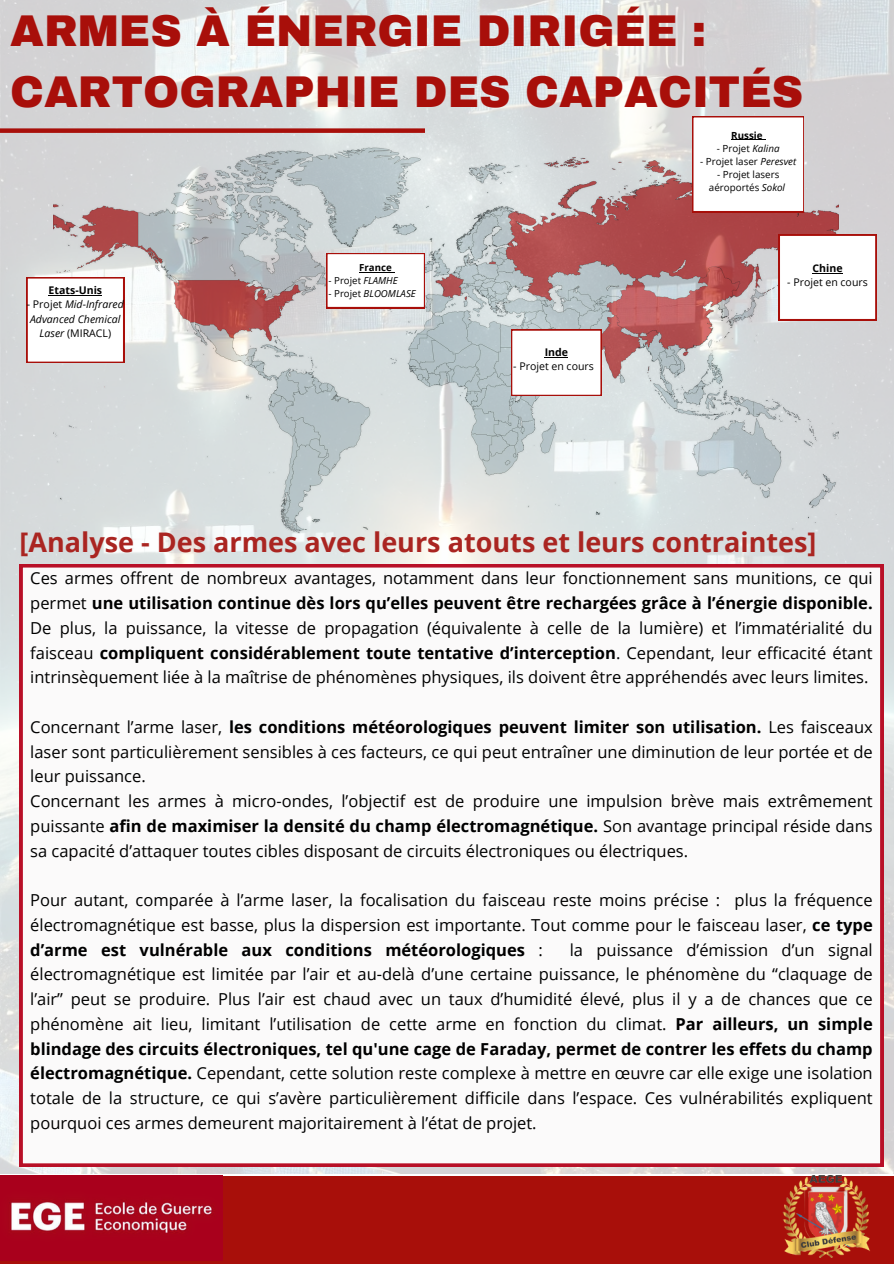
<style>
.page{position:relative;width:894px;height:1264px;background:#fff}
.page>*{position:absolute;margin:0;border:0;box-sizing:border-box;transform-origin:0 0}
.t1{font:900 43.5px/60.8px "Archivo";color:#a80f0a}
.t2{font:700 27px "Open Sans";color:#aa2521}
.t3{font:16.5px/24.8px "Open Sans";color:#000;text-align:justify}
.t4{font:italic 10.5px/14.1px "Open Sans";color:#000;text-align:center}
.t5{font:10.5px "Open Sans";color:#000}
.t6{font:700 10.5px "Open Sans";color:#000}
.t7{font:9.75px/13px "Open Sans";color:#000;text-align:center}
.t8{font:700 9.75px "Open Sans";color:#000}
.t9{font:italic 9.6px "Open Sans";color:#000}
.t10{font:9.6px "Open Sans";color:#000}
.t11{font:700 9.6px "Open Sans";color:#000}
.s1{font-style:italic}
.s2{font-style:normal}
.s3{font-weight:700}
</style>
<div class="page">
<img style="left:0;top:0;width:893px;height:1173px">
<svg style="left:20px;top:564px;width:862px;height:602px"></svg>
<svg style="left:326px;top:253px;width:99px;height:55px"></svg>
<svg style="left:27px;top:277px;width:97px;height:86px"></svg>
<hr style="left:49px;top:295px;width:53px;height:1px;background:#000">
<svg style="left:692px;top:116px;width:111px;height:96px"></svg>
<svg style="left:511px;top:329px;width:90px;height:67px"></svg>
<svg style="left:778px;top:235px;width:98px;height:85px"></svg>
<hr style="left:812px;top:273px;width:30px;height:1px;background:#000">
<div style="left:0;top:1175px;width:893px;height:88px;background:#a80f0a"></div>
<img style="left:0;top:1175px;width:223px;height:85px">
<div style="left:0;top:128px;width:425px;height:5px;background:#a80f0a"></div>
<img style="left:759px;top:1175px;width:134px;height:82px">
<h2 class="t1" style="left:10px;top:1px;width:794px">ARMES À ÉNERGIE DIRIGÉE :<br>CARTOGRAPHIE DES CAPACITÉS</h2>
<p class="t11" style="left:359px;top:261px;width:34px">France</p>
<p class="t10" style="left:328px;top:274px;width:71px">- Projet <span class="s1">FLAMHE</span></p>
<p class="t6" style="left:49px;top:283px;width:55px">Etats-Unis</p>
<p class="t9" style="left:328px;top:286px;width:89px"><span class="s2">- Projet</span> BLOOMLASE</p>
<p class="t4" style="left:27px;top:297px;width:98px"><span class="s2">- Projet</span> Mid-Infrared<br>Advanced Chemical<br>Laser <span class="s2">(MIRACL)</span></p>
<p class="t6" style="left:544px;top:345px;width:25px">Inde</p>
<p class="t5" style="left:513px;top:359px;width:82px">- Projet en cours</p>
<p class="t8" style="left:731px;top:128px;width:33px">Russie</p>
<p class="t7" style="left:716px;top:141px;width:64px">- Projet <span class="s1">Kalina</span></p>
<p class="t7" style="left:700px;top:154px;width:97px">- Projet laser <span class="s1">Peresvet</span></p>
<p class="t7" style="left:708px;top:167px;width:78px">- Projet lasers aéroportés <span class="s1">Sokol</span></p>
<p class="t6" style="left:812px;top:261px;width:32px">Chine</p>
<p class="t5" style="left:787px;top:275px;width:82px">- Projet en cours</p>
<p class="t2" style="left:19px;top:523px;width:798px">[Analyse - Des armes avec leurs atouts et leurs contraintes]</p>
<p class="t3" style="left:30px;top:565px;width:843px">Ces armes offrent de nombreux avantages, notamment dans leur fonctionnement sans munitions, ce qui permet <span class="s3">une utilisation continue dès lors qu’elles peuvent être rechargées grâce à l’énergie disponible.<br></span>De plus, la puissance, la vitesse de propagation (équivalente à celle de la lumière) et l’immatérialité du faisceau <span class="s3">compliquent considérablement toute tentative d’interception</span>. Cependant, leur efficacité étant intrinsèquement liée à la maîtrise de phénomènes physiques, ils doivent être appréhendés avec leurs limites.</p>
<h1 class="t3" style="left:30px;top:714px;width:843px;text-align:left">Concernant l’arme laser, <span class="s3">les conditions météorologiques peuvent limiter son utilisation.</span> Les faisceaux laser sont particulièrement sensibles à ces facteurs, ce qui peut entraîner une diminution de leur portée et de leur puissance.<br>Concernant les armes à micro-ondes, l’objectif est de produire une impulsion brève mais extrêmement puissante <span class="s3">afin de maximiser la densité du champ électromagnétique.</span> Son avantage principal réside dans sa capacité d’attaquer toutes cibles disposant de circuits électroniques ou électriques.</h1>
<p class="t3" style="left:30px;top:887px;width:843px">Pour autant, comparée à l’arme laser, la focalisation du faisceau reste moins précise : plus la fréquence électromagnétique est basse, plus la dispersion est importante. Tout comme pour le faisceau laser, <span class="s3">ce type d’arme est vulnérable aux conditions météorologiques</span> :</p>
<p class="t3" style="left:30px;top:936px;width:843px;text-indent:539px">la puissance d’émission d’un signal électromagnétique est limitée par l’air et au-delà d’une certaine puissance, le phénomène du “claquage de l’air” peut se produire. Plus l’air est chaud avec un taux d’humidité élevé, plus il y a de chances que ce phénomène ait lieu, limitant l’utilisation de cette arme en fonction du climat. <span class="s3">Par ailleurs, un simple blindage des circuits électroniques, tel qu'une cage de Faraday, permet de contrer les effets du champ électromagnétique.</span> Cependant, cette solution reste complexe à mettre en œuvre car elle exige une isolation totale de la structure, ce qui s’avère particulièrement difficile dans l’espace. Ces vulnérabilités expliquent pourquoi ces armes demeurent majoritairement à l’état de projet.</p>
</div>
